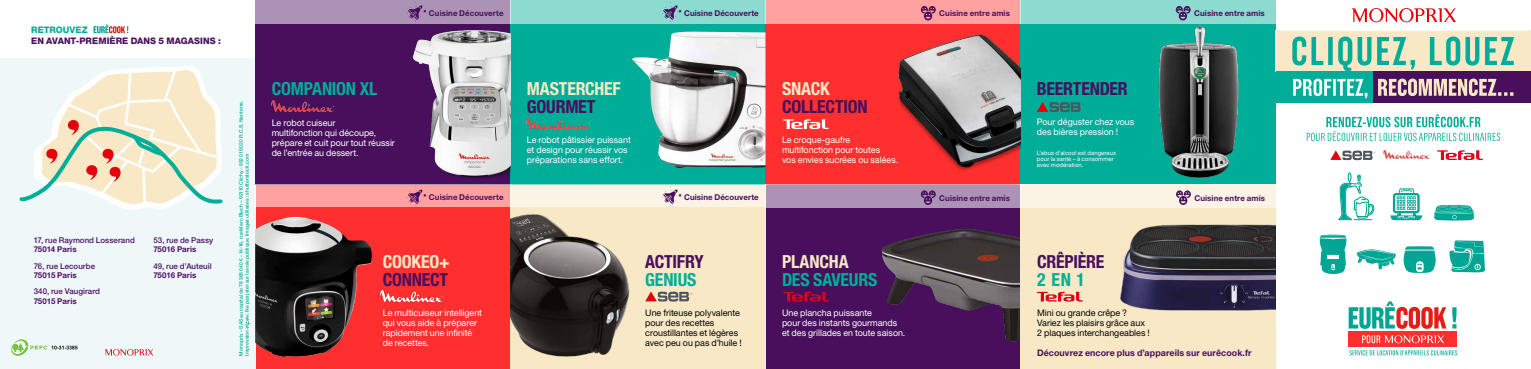
<style>
.page{position:relative;width:1531px;height:369px;background:#fff}
.page>*{position:absolute;margin:0;border:0;box-sizing:border-box;transform-origin:0 0}
.t1{font:700 condensed 18px "Helvetica Neue LT Std";letter-spacing:-.01em;color:#480f5d}
.t2{font:700 condensed 18px "Helvetica Neue LT Std";letter-spacing:-.01em;color:#00ad98}
.t3{font:700 condensed 18px "Helvetica Neue LT Std";letter-spacing:-.01em;color:#f8e8c6}
.t4{font:700 10px/12px "Helvetica Neue LT Std";letter-spacing:.005em;color:#fff}
.t5{font:9px/10px "Helvetica Neue LT Std";color:#fff}
.t6{font:9px/10px "Helvetica Neue LT Std";color:#000}
.t7{font:700 9px "Helvetica Neue LT Std";letter-spacing:.005em;color:#480f5d}
.t8{font:800 9px "Helvetica Neue LT Std";letter-spacing:.01em;color:#480f5d}
.t9{font:800 9px "Helvetica Neue LT Std";letter-spacing:.005em;color:#00ad98}
.t10{font:700 8px "Helvetica Neue LT Std";letter-spacing:.01em;color:#480f5d}
.t11{font:500 8px "Helvetica Neue LT Std";letter-spacing:.005em;color:#4d0d66}
.t12{font:700 8px "Helvetica Neue LT Std";letter-spacing:.005em;color:#4d0d66}
.t13{font:6px/6px "Helvetica Neue LT Std";letter-spacing:.01em;color:#fff}
.t14{font:500 5px/6px "Helvetica Neue LT Std";letter-spacing:.015em;color:#00ad98}
</style>
<div class="page">
<div style="left:255px;top:184px;width:255px;height:185px;background:#ff2f2f"></div>
<div style="left:0;top:59px;width:255px;height:310px;background:#eff8f8"></div>
<div style="left:765px;top:184px;width:256px;height:185px;background:#480f5d"></div>
<div style="left:510px;top:184px;width:255px;height:185px;background:#f8e8c6"></div>
<img style="left:881px;top:229px;width:139px;height:113px">
<div style="left:255px;top:0;width:255px;height:184px;background:#480f5d"></div>
<div style="left:510px;top:0;width:255px;height:184px;background:#00ad98"></div>
<div style="left:765px;top:0;width:255px;height:184px;background:#ff2f2f"></div>
<div style="left:1020px;top:0;width:256px;height:184px;background:#00ad98"></div>
<img style="left:1158px;top:26px;width:81px;height:151px">
<div style="left:1020px;top:184px;width:256px;height:185px;background:#f8e8c6"></div>
<img style="left:1120px;top:224px;width:156px;height:87px">
<svg style="left:119px;top:65px;width:79px;height:145px"></svg>
<svg style="left:19px;top:70px;width:204px;height:136px"></svg>
<svg style="left:105px;top:349px;width:48px;height:6px"></svg>
<svg style="left:94px;top:24px;width:34px;height:9px"></svg>
<svg style="left:645px;top:291px;width:47px;height:10px"></svg>
<svg style="left:1037px;top:102px;width:47px;height:10px"></svg>
<img style="left:412px;top:30px;width:98px;height:148px">
<img style="left:898px;top:34px;width:123px;height:137px">
<div style="left:510px;top:184px;width:255px;height:23px;background:#fbf4e5"></div>
<svg style="left:662px;top:186px;width:19px;height:20px"></svg>
<div style="left:510px;top:0;width:255px;height:23px;background:#8cdad0"></div>
<svg style="left:662px;top:2px;width:19px;height:20px"></svg>
<img style="left:632px;top:32px;width:133px;height:136px">
<div style="left:255px;top:184px;width:255px;height:23px;background:#ffa1a1"></div>
<svg style="left:407px;top:186px;width:19px;height:20px"></svg>
<div style="left:255px;top:0;width:255px;height:23px;background:#ac92b5"></div>
<svg style="left:407px;top:2px;width:19px;height:20px"></svg>
<img style="left:255px;top:217px;width:117px;height:140px">
<div style="left:765px;top:0;width:255px;height:23px;background:#ffa1a1"></div>
<svg style="left:920px;top:6px;width:16px;height:14px"></svg>
<div style="left:1020px;top:0;width:256px;height:23px;background:#8cdad0"></div>
<svg style="left:1175px;top:6px;width:16px;height:14px"></svg>
<div style="left:765px;top:184px;width:255px;height:24px;background:#ac92b5"></div>
<svg style="left:920px;top:190px;width:16px;height:15px"></svg>
<div style="left:1020px;top:184px;width:256px;height:24px;background:#fbf4e5"></div>
<svg style="left:1176px;top:190px;width:15px;height:15px"></svg>
<img style="left:510px;top:214px;width:120px;height:143px">
<div style="left:1276px;top:31px;width:255px;height:41px;background:#f8e8c6"></div>
<div style="left:1372px;top:72px;width:159px;height:31px;background:#480f5d"></div>
<div style="left:1276px;top:72px;width:96px;height:31px;background:#00ad98"></div>
<svg style="left:1352px;top:8px;width:104px;height:14px"></svg>
<svg style="left:1292px;top:37px;width:222px;height:34px"></svg>
<svg style="left:1378px;top:79px;width:135px;height:17px"></svg>
<svg style="left:1293px;top:79px;width:74px;height:19px"></svg>
<svg style="left:1348px;top:301px;width:98px;height:27px"></svg>
<svg style="left:1452px;top:307px;width:4px;height:21px"></svg>
<svg style="left:1306px;top:114px;width:194px;height:27px"></svg>
<div style="left:1349px;top:331px;width:108px;height:16px;background:#ff2f2f"></div>
<svg style="left:1349px;top:350px;width:108px;height:5px"></svg>
<svg style="left:1362px;top:335px;width:82px;height:8px"></svg>
<img style="left:1384px;top:150px;width:45px;height:8px">
<svg style="left:1338px;top:172px;width:36px;height:48px"></svg>
<svg style="left:1319px;top:235px;width:27px;height:39px"></svg>
<svg style="left:1403px;top:246px;width:33px;height:27px"></svg>
<svg style="left:1449px;top:240px;width:36px;height:32px"></svg>
<svg style="left:1330px;top:150px;width:45px;height:10px"></svg>
<svg style="left:1437px;top:150px;width:46px;height:10px"></svg>
<svg style="left:244px;top:314px;width:6px;height:14px"></svg>
<svg style="left:1356px;top:249px;width:40px;height:20px"></svg>
<svg style="left:1434px;top:204px;width:40px;height:16px"></svg>
<svg style="left:1390px;top:188px;width:32px;height:32px"></svg>
<img style="left:527px;top:118px;width:62px;height:12px">
<img style="left:272px;top:100px;width:62px;height:12px">
<img style="left:380px;top:290px;width:62px;height:11px">
<svg style="left:1037px;top:291px;width:46px;height:10px"></svg>
<svg style="left:783px;top:119px;width:45px;height:10px"></svg>
<svg style="left:783px;top:291px;width:46px;height:10px"></svg>
<svg style="left:11px;top:339px;width:67px;height:16px"></svg>
<p class="t9" style="left:31px;top:24px;width:58px">RETROUVEZ</p>
<p class="t8" style="left:31px;top:35px;width:191px">EN AVANT-PREMIÈRE DANS 5 MAGASINS :</p>
<p class="t11" style="left:34px;top:235px;width:103px">17, rue Raymond Losserand</p>
<p class="t12" style="left:34px;top:244px;width:44px">75014 Paris</p>
<p class="t11" style="left:34px;top:261px;width:63px">76, rue Lecourbe</p>
<p class="t12" style="left:34px;top:270px;width:45px">75015 Paris</p>
<p class="t11" style="left:34px;top:286px;width:68px">340, rue Vaugirard</p>
<p class="t12" style="left:34px;top:296px;width:45px">75015 Paris</p>
<p class="t11" style="left:153px;top:235px;width:61px">53, rue de Passy</p>
<p class="t12" style="left:153px;top:244px;width:45px">75016 Paris</p>
<p class="t11" style="left:153px;top:261px;width:60px">49, rue d’Auteuil</p>
<p class="t12" style="left:153px;top:270px;width:45px">75016 Paris</p>
<p class="t14" style="left:238px;top:355px;width:256px;rotate:-90deg">Monoprix – SAS au capital de 78 365 040 € - 14-16, rue Marc Bloch – 92110 Clichy - 552 018 020 R.C.S. Nanterre.<br>Impression</p>
<p class="t14" style="left:244px;top:314px;width:162px;rotate:-90deg">. Ne pas jeter sur la voie publique. Images utilisées : shutterstock.com</p>
<p class="t10" style="left:429px;top:8px;width:76px">Cuisine Découverte</p>
<p class="t10" style="left:939px;top:8px;width:72px">Cuisine entre amis</p>
<p class="t10" style="left:1194px;top:8px;width:72px">Cuisine entre amis</p>
<p class="t10" style="left:684px;top:8px;width:76px">Cuisine Découverte</p>
<h1 class="t2" style="left:272px;top:78px;width:107px">COMPANION XL</h1>
<h1 class="t3" style="left:527px;top:78px;width:95px">MASTERCHEF</h1>
<h1 class="t1" style="left:527px;top:96px;width:70px">GOURMET</h1>
<p class="t5" style="left:527px;top:135px;width:105px">Le robot pâtissier puissant et design pour réussir vos préparations sans effort.</p>
<p class="t5" style="left:272px;top:117px;width:125px">Le robot cuiseur<br>multifonction qui découpe, prépare et cuit pour tout réussir de l’entrée au dessert.</p>
<p class="t4" style="left:529px;top:128px;width:118px">et design pour vos préparations sans effort.</p>
<p class="t10" style="left:429px;top:192px;width:76px">Cuisine Découverte</p>
<p class="t10" style="left:684px;top:192px;width:76px">Cuisine Découverte</p>
<h1 class="t3" style="left:383px;top:250px;width:69px">COOKEO+</h1>
<h1 class="t1" style="left:383px;top:268px;width:67px">CONNECT</h1>
<h1 class="t1" style="left:645px;top:250px;width:60px">ACTIFRY</h1>
<h1 class="t2" style="left:645px;top:268px;width:53px">GENIUS</h1>
<h1 class="t3" style="left:782px;top:78px;width:49px">SNACK</h1>
<h1 class="t1" style="left:782px;top:96px;width:87px">COLLECTION</h1>
<p class="t5" style="left:782px;top:135px;width:118px">Le croque-gaufre multifonction pour toutes<br>vos envies sucrées ou salées.</p>
<h1 class="t3" style="left:782px;top:250px;width:68px">PLANCHA</h1>
<h1 class="t2" style="left:782px;top:268px;width:97px">DES SAVEURS</h1>
<p class="t5" style="left:383px;top:307px;width:101px">Le multicuiseur intelligent qui vous aide à préparer rapidement une infinité de recettes.</p>
<p class="t6" style="left:645px;top:307px;width:98px">Une friteuse polyvalente pour des recettes croustillantes et légères avec peu ou pas d’huile !</p>
<p class="t5" style="left:782px;top:307px;width:125px">Une plancha puissante<br>pour des instants gourmands et des grillades en toute saison.</p>
<h1 class="t1" style="left:1037px;top:78px;width:92px">BEERTENDER</h1>
<p class="t5" style="left:1037px;top:117px;width:99px">Pour déguster chez vous des bières pression !</p>
<p class="t13" style="left:1037px;top:150px;width:81px">L’abus d’alcool est dangereux pour la santé – à consommer avec modération.</p>
<p class="t10" style="left:939px;top:193px;width:72px">Cuisine entre amis</p>
<p class="t10" style="left:1194px;top:193px;width:72px">Cuisine entre amis</p>
<h1 class="t1" style="left:1037px;top:250px;width:69px">CRÊPIÈRE</h1>
<h1 class="t2" style="left:1037px;top:268px;width:50px">2 EN 1</h1>
<p class="t6" style="left:1037px;top:307px;width:114px">Mini ou grande crêpe ?<br>Variez les plaisirs grâce aux<br>2 plaques interchangeables !</p>
<p class="t7" style="left:1037px;top:346px;width:216px">Découvrez encore plus d’appareils sur eurêcook.fr</p>
</div>
